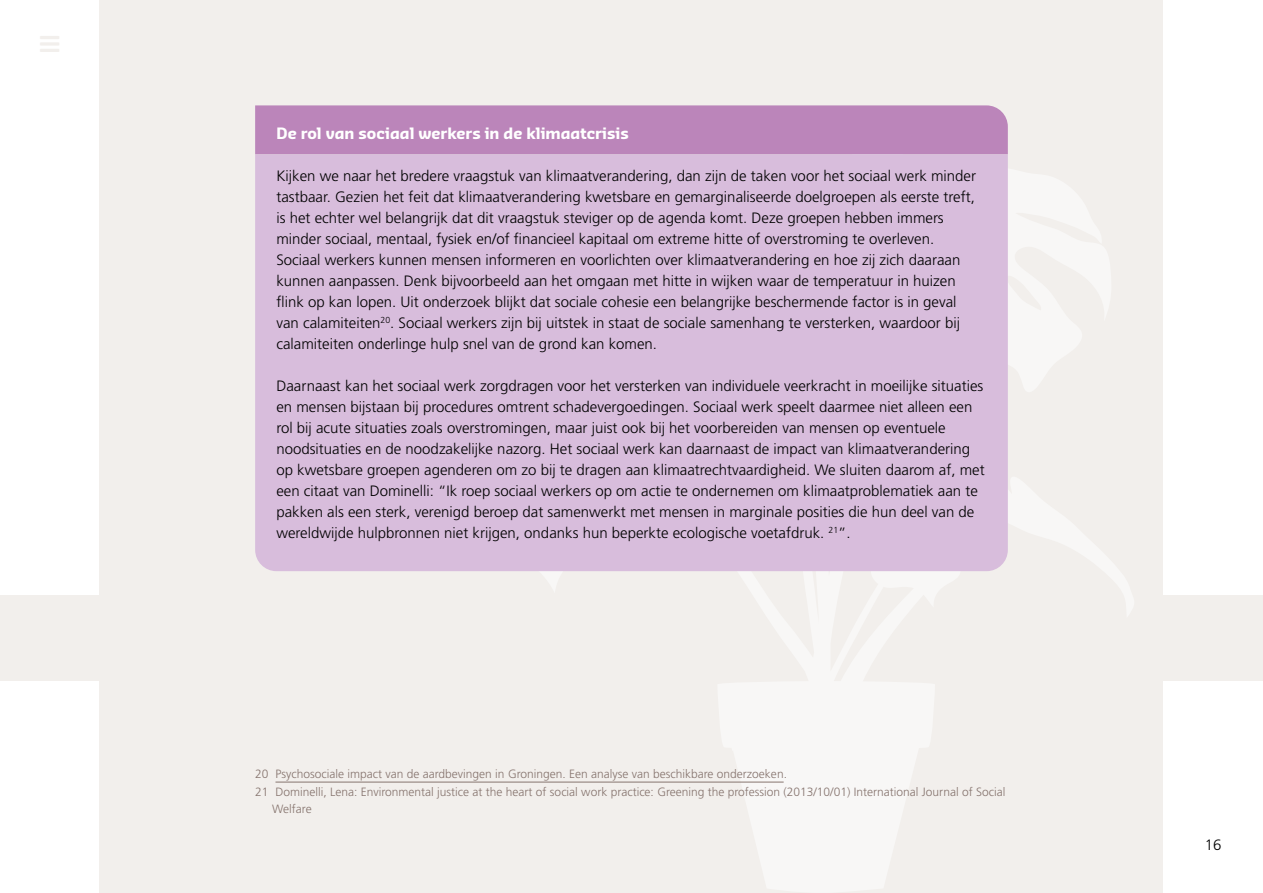
<style>
.page{position:relative;width:1263px;height:893px;background:#fff}
.page>*{position:absolute;margin:0;border:0;box-sizing:border-box;transform-origin:0 0}
.uitleg_brood{font:300 15px/21px "Frutiger";color:#000}
.uitleg_kopje{font:700 15px "Sansa Pro";color:#fff}
.voetnoot{font:300 12px/16.5px "Frutiger";color:#86746e}
</style>
<div class="page">
<div style="left:100px;top:0;width:1063px;height:893px;background:#f2efec"></div>
<div style="left:0;top:595px;width:1263px;height:85px;background:#f2efec"></div>
<div style="left:255px;top:105px;width:753px;height:49px;background:#bb85ba"></div>
<div style="left:255px;top:154px;width:753px;height:417px;background:#d8bddc"></div>
<hr style="left:275px;top:782px;width:509px;height:1px;background:#86746e">
<p class="uitleg_kopje" style="left:276px;top:123px;width:354px">De rol van sociaal werkers in de klimaatcrisis</p>
<p class="uitleg_brood" style="left:276px;top:165px;width:701px">Kijken we naar het bredere vraagstuk van klimaatverandering, dan zijn de taken voor het sociaal werk minder tastbaar. Gezien het feit dat klimaatverandering kwetsbare en gemarginaliseerde doelgroepen als eerste treft, is het echter wel belangrijk dat dit vraagstuk steviger op de agenda komt. Deze groepen hebben immers minder sociaal, mentaal, fysiek en/of financieel kapitaal om extreme hitte of overstroming te overleven.<br>Sociaal werkers kunnen mensen informeren en voorlichten over klimaatverandering en hoe zij zich daaraan kunnen aanpassen. Denk bijvoorbeeld aan het omgaan met hitte in wijken waar de temperatuur in huizen flink op kan lopen. Uit onderzoek blijkt dat sociale cohesie een belangrijke beschermende factor is in geval van calamiteiten<sup>20</sup>. Sociaal werkers zijn bij uitstek in staat de sociale samenhang te versterken, waardoor bij calamiteiten onderlinge hulp snel van de grond kan komen.</p>
<p class="uitleg_brood" style="left:276px;top:375px;width:710px">Daarnaast kan het sociaal werk zorgdragen voor het versterken van individuele veerkracht in moeilijke situaties en mensen bijstaan bij procedures omtrent schadevergoedingen. Sociaal werk speelt daarmee niet alleen een rol bij acute situaties zoals overstromingen, maar juist ook bij het voorbereiden van mensen op eventuele noodsituaties en de noodzakelijke nazorg. Het sociaal werk kan daarnaast de impact van klimaatverandering op kwetsbare groepen agenderen om zo bij te dragen aan klimaatrechtvaardigheid. We sluiten daarom af, met een citaat van Dominelli: “Ik roep sociaal werkers op om actie te ondernemen om klimaatproblematiek aan te pakken als een sterk, verenigd beroep dat samenwerkt met mensen in marginale posities die hun deel van de wereldwijde hulpbronnen niet krijgen, ondanks hun beperkte ecologische voetafdruk. <sup>21</sup>”.</p>
<p class="voetnoot" style="left:255px;top:765px;width:533px">20 Psychosociale impact van de aardbevingen in Groningen. Een analyse van beschikbare onderzoeken.</p>
<p class="voetnoot" style="left:272px;top:784px;width:735px;text-indent:-17px">21 Dominelli, Lena: Environmental justice at the heart of social work practice: Greening the profession (2013/10/01) International Journal of Social<br>Welfare</p>
<p class="uitleg_brood" style="left:1205px;top:835px;width:18px">16</p>
</div>
